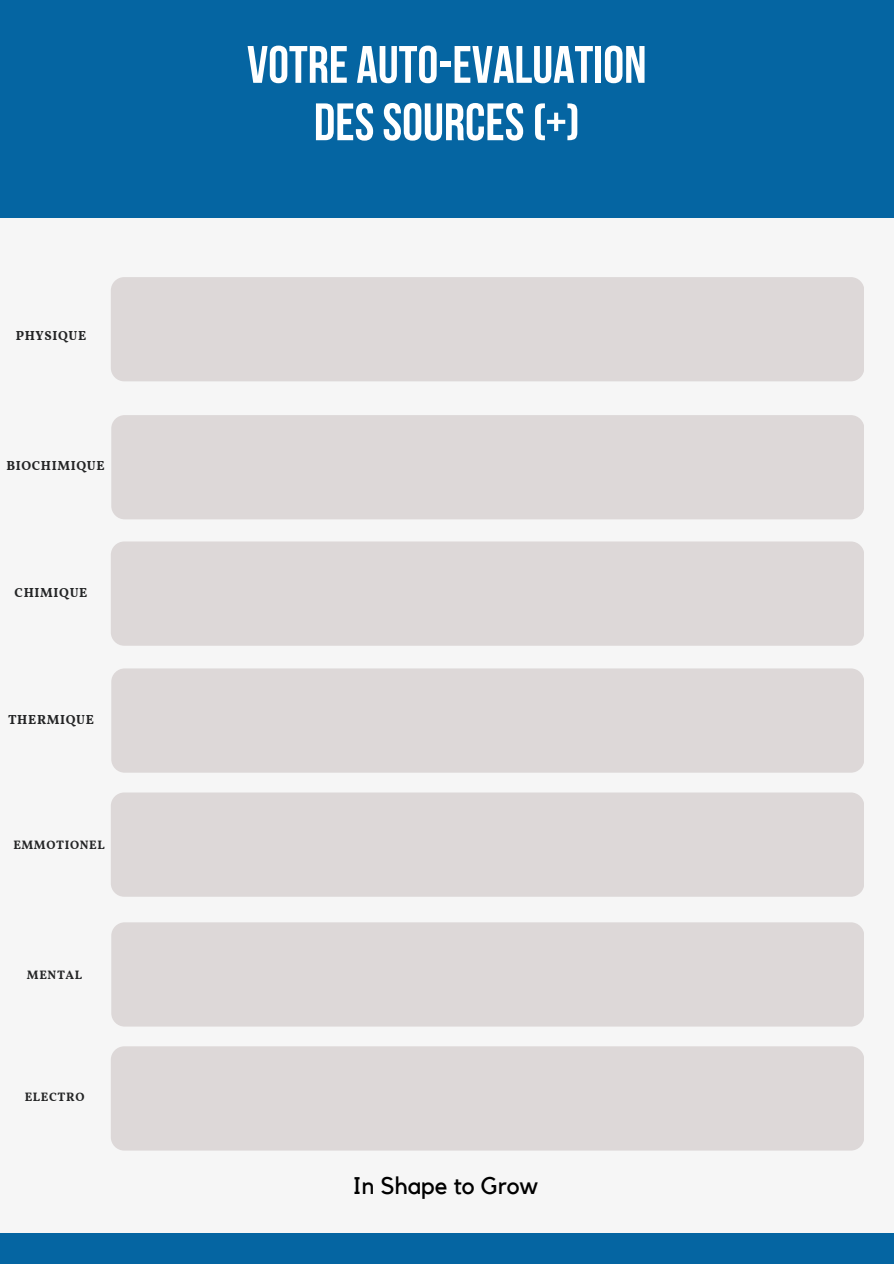
<style>
.page{position:relative;width:894px;height:1264px;background:#fff}
.page>*{position:absolute;margin:0;border:0;box-sizing:border-box;transform-origin:0 0}
.t1{font:700 52.5px/57.3px "Bebas Neue";color:#fff;text-align:center}
.t2{font:24px "Kollektif";color:#000}
.t3{font:700 13.05px "Vollkorn";letter-spacing:.05em;color:#232425}
.t4{font:700 12.15px "Vollkorn";letter-spacing:.05em;color:#232425}
</style>
<div class="page">
<div style="left:0;top:0;width:893px;height:1263px;background:#f6f6f6"></div>
<div style="left:0;top:1233px;width:893px;height:30px;background:#0565a2"></div>
<div style="left:0;top:0;width:893px;height:218px;background:#0565a2"></div>
<div style="left:111px;top:277px;width:752px;height:104px;background:#ddd8d8;border-radius:13px"></div>
<div style="left:111px;top:415px;width:752px;height:104px;background:#ddd8d8;border-radius:13px"></div>
<div style="left:111px;top:541px;width:752px;height:104px;background:#ddd8d8;border-radius:13px"></div>
<div style="left:111px;top:668px;width:752px;height:104px;background:#ddd8d8;border-radius:13px"></div>
<div style="left:111px;top:792px;width:752px;height:104px;background:#ddd8d8;border-radius:13px"></div>
<div style="left:111px;top:922px;width:752px;height:104px;background:#ddd8d8;border-radius:13px"></div>
<div style="left:111px;top:1046px;width:752px;height:104px;background:#ddd8d8;border-radius:13px"></div>
<p class="t3" style="left:16px;top:327px;width:72px">PHYSIQUE</p>
<p class="t3" style="left:6px;top:458px;width:100px">BIOCHIMIQUE</p>
<p class="t3" style="left:15px;top:584px;width:74px">CHIMIQUE</p>
<p class="t3" style="left:8px;top:711px;width:88px">THERMIQUE</p>
<p class="t4" style="left:13px;top:837px;width:93px">EMMOTIONEL</p>
<p class="t4" style="left:27px;top:967px;width:57px">MENTAL</p>
<h2 class="t4" style="left:25px;top:1089px;width:61px">ELECTRO</h2>
<p class="t1" style="left:247px;top:41px;width:401px">VOTRE AUTO-EVALUATION<br>DESSOURCES(+)</p>
<h1 class="t2" style="left:352px;top:1174px;width:187px">In Shape to Grow</h1>
</div>
